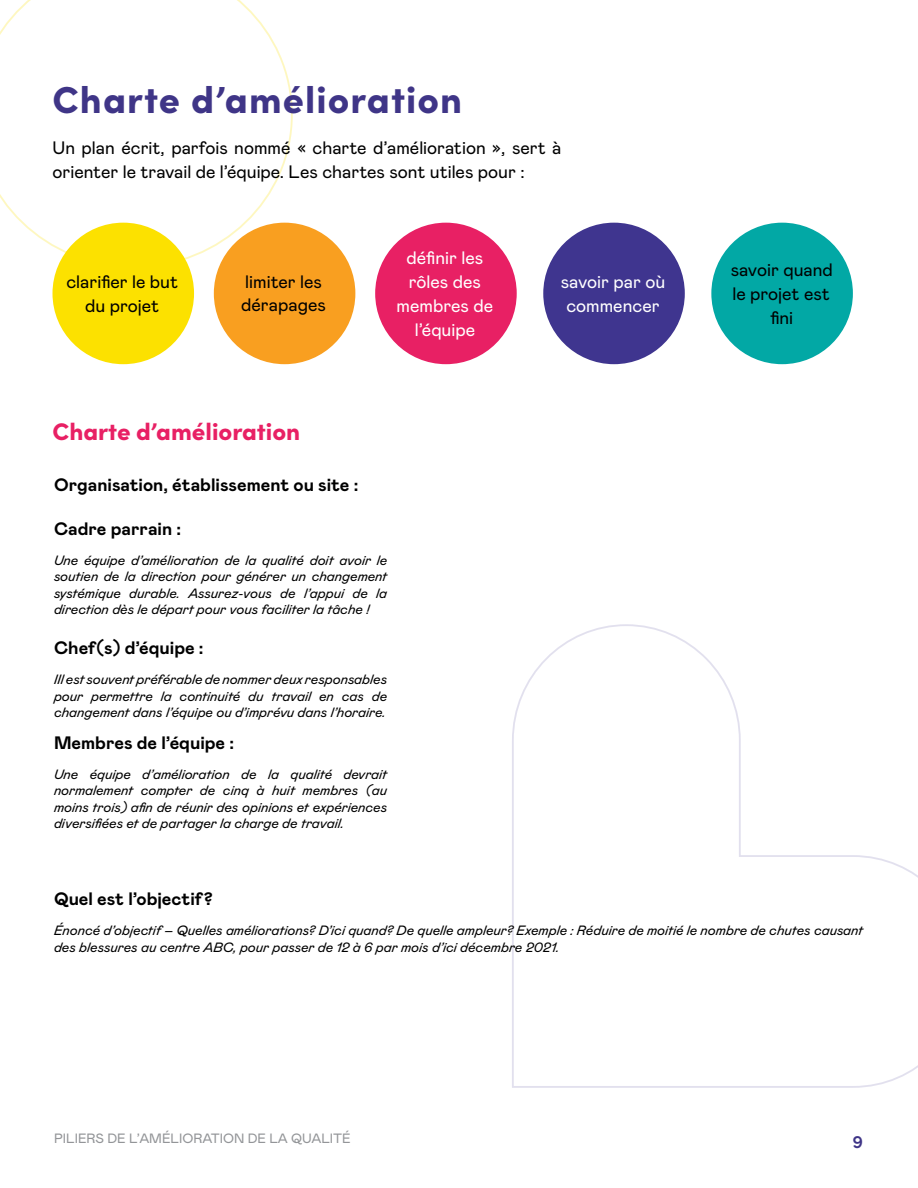
<style>
.page{position:relative;width:918px;height:1188px;background:#fff}
.page>*{position:absolute;margin:0;border:0;box-sizing:border-box;transform-origin:0 0}
.H2_-_Header_Purple{font:900 37.5px "Sofia Pro";letter-spacing:.03em;color:#3f3587}
.Header_Pink__H3{font:900 24px "Sofia Pro";color:#e82064}
.Black_copy{font:18px/24px "Mabry Pro";color:#000}
.Black_copy-2{font:700 18px "Mabry Pro";color:#000}
.Black_copy-3{font:18px/24px "Mabry Pro";color:#fff;text-align:center}
.t1{font:600 18px "Sofia Pro";color:#3f3587}
.Black_copy-4{font:italic 13.5px/16.5px "Mabry Pro";color:#000;text-align:justify}
.t2{font:13.5px "Mabry Pro";color:#939598}
</style>
<div class="page">
<svg style="left:512px;top:624px;width:406px;height:464px"></svg>
<svg style="left:0;top:0;width:293px;height:268px"></svg>
<div style="left:52px;top:223px;width:142px;height:141px;background:#fce100;border-radius:50%"></div>
<div style="left:214px;top:223px;width:141px;height:141px;background:#f99f20;border-radius:50%"></div>
<div style="left:375px;top:223px;width:142px;height:141px;background:#e82064;border-radius:50%"></div>
<div style="left:543px;top:223px;width:142px;height:141px;background:#3f358f;border-radius:50%"></div>
<div style="left:711px;top:223px;width:142px;height:141px;background:#02a8a5;border-radius:50%"></div>
<h2 class="H2_-_Header_Purple" style="left:52px;top:70px;width:411px">Charte d’amélioration</h2>
<p class="Black_copy" style="left:52px;top:135px;width:511px">Un plan écrit, parfois nommé « charte d’amélioration », sert à orienter le travail de l’équipe. Les chartes sont utiles pour :</p>
<p class="Black_copy" style="left:66px;top:269px;width:113px;text-align:center">clarifier le but du projet</p>
<p class="Black_copy" style="left:241px;top:270px;width:86px;line-height:22.5px">limiter les dérapages</p>
<p class="Black_copy-3" style="left:397px;top:245px;width:98px">définir les rôles des membres de l’équipe</p>
<h3 class="Header_Pink__H3" style="left:52px;top:413px;width:249px">Charte d’amélioration</h3>
<p class="Black_copy-2" style="left:54px;top:472px;width:306px">Organisation, établissement ou site :</p>
<p class="Black_copy-2" style="left:54px;top:515px;width:129px">Cadre parrain :</p>
<p class="Black_copy-4" style="left:54px;top:551px;width:335px">Une équipe d’amélioration de la qualité doit avoir le soutien de la direction pour générer un changement systémique durable. Assurez-vous de l’appui de la direction dès le départ pour vous faciliter la tâche !</p>
<p class="Black_copy-2" style="left:54px;top:635px;width:151px">Chef(s) d’équipe :</p>
<p class="Black_copy-4" style="left:54px;top:671px;width:335px">IIl est souvent préférable de nommer deux responsables pour permettre la continuité du travail en cas de changement dans l’équipe ou d’imprévu dans l’horaire.</p>
<p class="Black_copy-2" style="left:54px;top:730px;width:182px">Membres de l’équipe :</p>
<p class="Black_copy-4" style="left:54px;top:765px;width:335px">Une équipe d’amélioration de la qualité devrait normalement compter de cinq à huit membres (au moins trois) afin de réunir des opinions et expériences diversifiées et de partager la charge de travail.</p>
<p class="Black_copy-3" style="left:561px;top:269px;width:106px">savoir par où commencer</p>
<p class="Black_copy" style="left:731px;top:257px;width:104px;text-align:center">savoir quand le projet est fini</p>
<p class="Black_copy-2" style="left:54px;top:886px;width:160px">Quel est l’objectif?</p>
<p class="Black_copy-4" style="left:54px;top:922px;width:811px">Énoncé d’objectif – Quelles améliorations? D’ici quand? De quelle ampleur? Exemple : Réduire de moitié le nombre de chutes causant des blessures au centre ABC, pour passer de 12 à 6 par mois d’ici décembre 2021.</p>
<p class="t2" style="left:54px;top:1129px;width:298px">PILIERS DE L’AMÉLIORATION DE LA QUALITÉ</p>
<h3 class="t1" style="left:853px;top:1128px;width:12px">9</h3>
</div>
